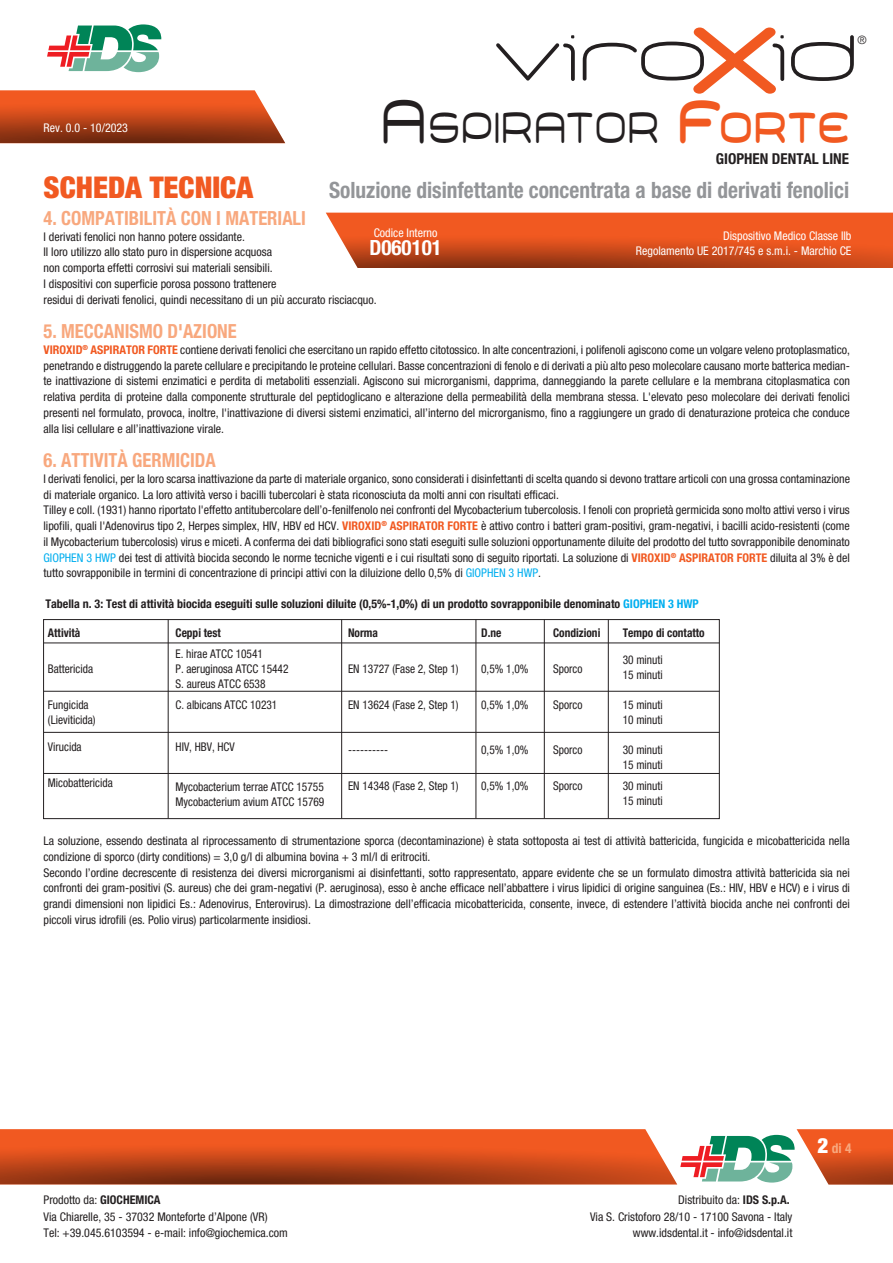
<style>
.page{position:relative;width:893px;height:1263px;background:#fff}
.page>*{position:absolute;margin:0;border:0;box-sizing:border-box;transform-origin:0 0}
.t1{font:64.05px "Equaliser";letter-spacing:.005em;color:#231f20}
.t2{font:700 43.5px "Equaliser";letter-spacing:.1em;color:#231f20;scale:.63 1}
.t3{font:30px "Helvetica Neue LT 97 Blk Cn";color:#f15921}
.t4{font:22.5px "Helvetica Neue LT 77 Bd Cn";color:#939598;scale:.95 1}
.t5{font:21px "Helvetica Neue LT 77 Bd Cn";color:#fff}
.t6{font:19.5px "Helvetica Neue LT 77 Bd Cn";color:#f8a87e;scale:.95 1}
.t7{font:15px "Helvetica Neue LT 77 Bd Cn";color:#231f20}
.t8{font:13.5px "Helvetica Neue LT 77 Bd Cn";color:#f8a87e}
.t9{font:12px/15.8px "Helvetica Neue LT 57 Cn";color:#231f20}
.t10{font:12px/15px "Helvetica Neue LT 57 Cn";color:#231f20;scale:.95 1}
.t11{font:12px "Helvetica Neue LT 77 Bd Cn";color:#231f20}
.t12{font:12px/14.4px "Helvetica Neue LT 57 Cn";color:#fff;text-align:right}
.t13{font:12px "Helvetica Neue LT 77 Bd Cn";color:#231f20;scale:.95 1}
.t14{font:11.55px "Helvetica Neue LT 45 Lt";color:#231f20}
.s1{font-size:62.1px}
.s2{font-weight:900;font-size:62.1px;color:#f15921}
.s3{font-weight:900;color:#f15921}
.s4{font-family:"Helvetica Neue LT 77 Bd Cn";color:#f15921}
.s5{color:#00aeef}
.s6{font-family:"Helvetica Neue LT 77 Bd Cn"}
.s7{font-family:"Helvetica Neue LT 97 Blk Cn";font-size:21px;color:#fff}
</style>
<div class="page">
<svg style="left:47px;top:24px;width:115px;height:48px"></svg>
<svg style="left:0;top:90px;width:285px;height:53px;background:#c24f26"></svg>
<svg style="left:326px;top:213px;width:567px;height:55px;background:#da5524"></svg>
<svg style="left:0;top:1129px;width:893px;height:55px;background:#ca6238"></svg>
<svg style="left:693px;top:28px;width:83px;height:66px"></svg>
<hr style="left:168px;top:619px;width:1px;height:199px;background:#231f20">
<hr style="left:44px;top:643px;width:675px;height:1px;background:#231f20">
<hr style="left:44px;top:691px;width:675px;height:1px;background:#231f20">
<hr style="left:44px;top:732px;width:675px;height:1px;background:#231f20">
<hr style="left:44px;top:773px;width:675px;height:1px;background:#231f20">
<hr style="left:341px;top:619px;width:1px;height:199px;background:#231f20">
<hr style="left:476px;top:619px;width:1px;height:199px;background:#231f20">
<hr style="left:608px;top:619px;width:1px;height:199px;background:#231f20">
<hr style="left:544px;top:619px;width:1px;height:199px;background:#231f20">
<div style="left:43px;top:619px;width:677px;height:200px;border:1px solid #231f20"></div>
<p class="t12" style="left:44px;top:120px;width:86px">Rev. 0.0 - 10/2023</p>
<h3 class="t3" style="left:44px;top:169px;width:211px">SCHEDA TECNICA</h3>
<h1 class="t1" style="left:494px;top:30px;width:363px">viro id</h1>
<p class="t14" style="left:857px;top:33px;width:11px">®</p>
<h2 class="t2" style="left:382px;top:108px;width:743px"><span class="s1">A</span>SPIRATOR <span class="s2">F</span><span class="s3">ORTE</span></h2>
<h3 class="t4" style="left:329px;top:177px;width:549px">Soluzione disinfettante concentrata a base di derivati fenolici</h3>
<p class="t7" style="left:716px;top:150px;width:135px">GIOPHEN DENTAL LINE</p>
<h3 class="t6" style="left:43px;top:206px;width:278px">4. COMPATIBILITÀ CON I MATERIALI</h3>
<p class="t9" style="left:43px;top:228px;width:335px">I derivati fenolici non hanno potere ossidante.<br>Il loro utilizzo allo stato puro in dispersione acquosa<br>non comporta effetti corrosivi sui materiali sensibili.<br>I dispositivi con superficie porosa possono trattenere<br>residui di derivati fenolici, quindi necessitano di un più accurato risciacquo.</p>
<h3 class="t6" style="left:43px;top:319px;width:205px">5. MECCANISMO D'AZIONE</h3>
<p class="t9" style="left:43px;top:341px;width:808px;text-align:justify"><span class="s4">VIROXID</span><sup>®</sup> <span class="s4">ASPIRATOR FORTE</span> contiene derivati fenolici che esercitano un rapido effetto citotossico. In alte concentrazioni, i polifenoli agiscono come un volgare veleno protoplasmatico, penetrando e distruggendo la parete cellulare e precipitando le proteine cellulari. Basse concentrazioni di fenolo e di derivati a più alto peso molecolare causano morte batterica median&shy;te inattivazione di sistemi enzimatici e perdita di metaboliti essenziali. Agiscono sui microrganismi, dapprima, danneggiando la parete cellulare e la membrana citoplasmatica con relativa perdita di proteine dalla componente strutturale del peptidoglicano e alterazione della permeabilità della membrana stessa. L'elevato peso molecolare dei derivati fenolici presenti nel formulato, provoca, inoltre, l'inattivazione di diversi sistemi enzimatici, all’interno del microrganismo, fino a raggiungere un grado di denaturazione proteica che conduce alla lisi cellulare e all’inattivazione virale.</p>
<h3 class="t6" style="left:43px;top:448px;width:183px">6. ATTIVITÀ GERMICIDA</h3>
<p class="t9" style="left:43px;top:470px;width:808px">I derivati fenolici, per la loro scarsa inattivazione da parte di materiale organico, sono considerati i disinfettanti di scelta quando si devono trattare articoli con una grossa contaminazione di materiale organico. La loro attività verso i bacilli tubercolari è stata riconosciuta da molti anni con risultati efficaci.<br>Tilley e coll. (1931) hanno riportato l'effetto antitubercolare dell’o-fenilfenolo nei confronti del Mycobacterium tubercolosis. I fenoli con proprietà germicida sono molto attivi verso i virus lipofili, quali l'Adenovirus tipo 2, Herpes simplex, HIV, HBV ed HCV. <span class="s4">VIROXID</span><sup>®</sup> <span class="s4">ASPIRATOR FORTE</span> è attivo contro i batteri gram-positivi, gram-negativi, i bacilli acido-resistenti (come il Mycobacterium tubercolosis) virus e miceti. A conferma dei dati bibliografici sono stati eseguiti sulle soluzioni opportunamente diluite del prodotto del tutto sovrapponibile denominato <span class="s5">GIOPHEN 3 HWP</span> dei test di attività biocida secondo le norme tecniche vigenti e i cui risultati sono di seguito riportati. La soluzione di <span class="s4">VIROXID</span><sup>®</sup> <span class="s4">ASPIRATOR FORTE</span> diluita al 3% è del tutto sovrapponibile in termini di concentrazione di principi attivi con la diluizione dello 0,5% di <span class="s5">GIOPHEN 3 HWP</span>.</p>
<p class="t12" style="left:374px;top:226px;width:65px">Codice Interno</p>
<h3 class="t5" style="left:369px;top:235px;width:74px">D060101</h3>
<p class="t12" style="left:636px;top:229px;width:217px">Dispositivo Medico Classe IIb<br>Regolamento UE 2017/745 e s.m.i. - Marchio CE</p>
<p class="t11" style="left:45px;top:596px;width:655px">Tabella n. 3: Test di attività biocida eseguiti sulle soluzioni diluite (0,5%-1,0%) di un prodotto sovrapponibile denominato <span class="s5">GIOPHEN 3 HWP</span></p>
<p class="t13" style="left:48px;top:625px;width:36px">Attività</p>
<p class="t10" style="left:48px;top:661px;width:49px">Battericida</p>
<p class="t10" style="left:48px;top:697px;width:52px">Fungicida (Lieviticida)</p>
<p class="t10" style="left:48px;top:739px;width:37px">Virucida</p>
<p class="t10" style="left:48px;top:775px;width:70px">Micobattericida</p>
<p class="t13" style="left:176px;top:625px;width:49px">Ceppi test</p>
<p class="t10" style="left:176px;top:646px;width:120px">E. hirae ATCC 10541<br>P. aeruginosa ATCC 15442<br>S. aureus ATCC 6538</p>
<p class="t10" style="left:176px;top:697px;width:109px">C. albicans ATCC 10231</p>
<p class="t10" style="left:176px;top:739px;width:64px">HIV, HBV, HCV</p>
<p class="t10" style="left:176px;top:779px;width:158px">Mycobacterium terrae ATCC 15755<br>Mycobacterium avium ATCC 15769</p>
<p class="t13" style="left:553px;top:625px;width:51px">Condizioni</p>
<p class="t10" style="left:553px;top:661px;width:32px">Sporco</p>
<p class="t10" style="left:553px;top:697px;width:32px">Sporco</p>
<p class="t10" style="left:553px;top:742px;width:32px">Sporco</p>
<p class="t10" style="left:553px;top:778px;width:32px">Sporco</p>
<p class="t13" style="left:623px;top:625px;width:88px">Tempo di contatto</p>
<p class="t10" style="left:623px;top:652px;width:44px">30 minuti<br>15 minuti</p>
<p class="t10" style="left:623px;top:697px;width:44px">15 minuti<br>10 minuti</p>
<p class="t10" style="left:623px;top:742px;width:44px">30 minuti<br>15 minuti</p>
<p class="t10" style="left:623px;top:778px;width:44px">30 minuti<br>15 minuti</p>
<p class="t13" style="left:348px;top:625px;width:33px">Norma</p>
<p class="t10" style="left:348px;top:661px;width:118px">EN 13727 (Fase 2, Step 1)</p>
<p class="t10" style="left:348px;top:697px;width:118px">EN 13624 (Fase 2, Step 1)</p>
<p class="t10" style="left:348px;top:742px;width:44px">----------</p>
<p class="t10" style="left:348px;top:778px;width:118px">EN 14348 (Fase 2, Step 1)</p>
<p class="t13" style="left:481px;top:625px;width:23px">D.ne</p>
<p class="t10" style="left:481px;top:661px;width:51px">0,5% 1,0%</p>
<p class="t10" style="left:481px;top:697px;width:51px">0,5% 1,0%</p>
<p class="t10" style="left:481px;top:742px;width:51px">0,5% 1,0%</p>
<p class="t10" style="left:481px;top:778px;width:51px">0,5% 1,0%</p>
<p class="t9" style="left:43px;top:833px;width:808px">La soluzione, essendo destinata al riprocessamento di strumentazione sporca (decontaminazione) è stata sottoposta ai test di attività battericida, fungicida e micobattericida nella condizione di sporco (dirty conditions) = 3,0 g/l di albumina bovina + 3 ml/l di eritrociti.<br>Secondo l’ordine decrescente di resistenza dei diversi microrganismi ai disinfettanti, sotto rappresentato, appare evidente che se un formulato dimostra attività battericida sia nei confronti dei gram-positivi (S. aureus) che dei gram-negativi (P. aeruginosa), esso è anche efficace nell’abbattere i virus lipidici di origine sanguinea (Es.: HIV, HBV e HCV) e i virus di grandi dimensioni non lipidici Es.: Adenovirus, Enterovirus). La dimostrazione dell’efficacia micobattericida, consente, invece, di estendere l’attività biocida anche nei confronti dei piccoli virus idrofili (es. Polio virus) particolarmente insidiosi.</p>
<p class="t9" style="left:44px;top:1191px;width:246px;line-height:16.5px">Prodotto da: <span class="s6">GIOCHEMICA<br></span>Via Chiarelle, 35 - 37032 Monteforte d’Alpone (VR)<br>Tel: +39.045.6103594 - e-mail: info@giochemica.com</p>
<p class="t9" style="left:590px;top:1191px;width:204px;line-height:16.5px;text-align:right">Distribuito da: <span class="s6">IDS S.p.A.<br></span>Via S. Cristoforo 28/10 - 17100 Savona - Italy www.idsdental.it - info@idsdental.it</p>
<p class="t8" style="left:818px;top:1140px;width:35px"><span class="s7">2</span> di 4</p>
</div>
